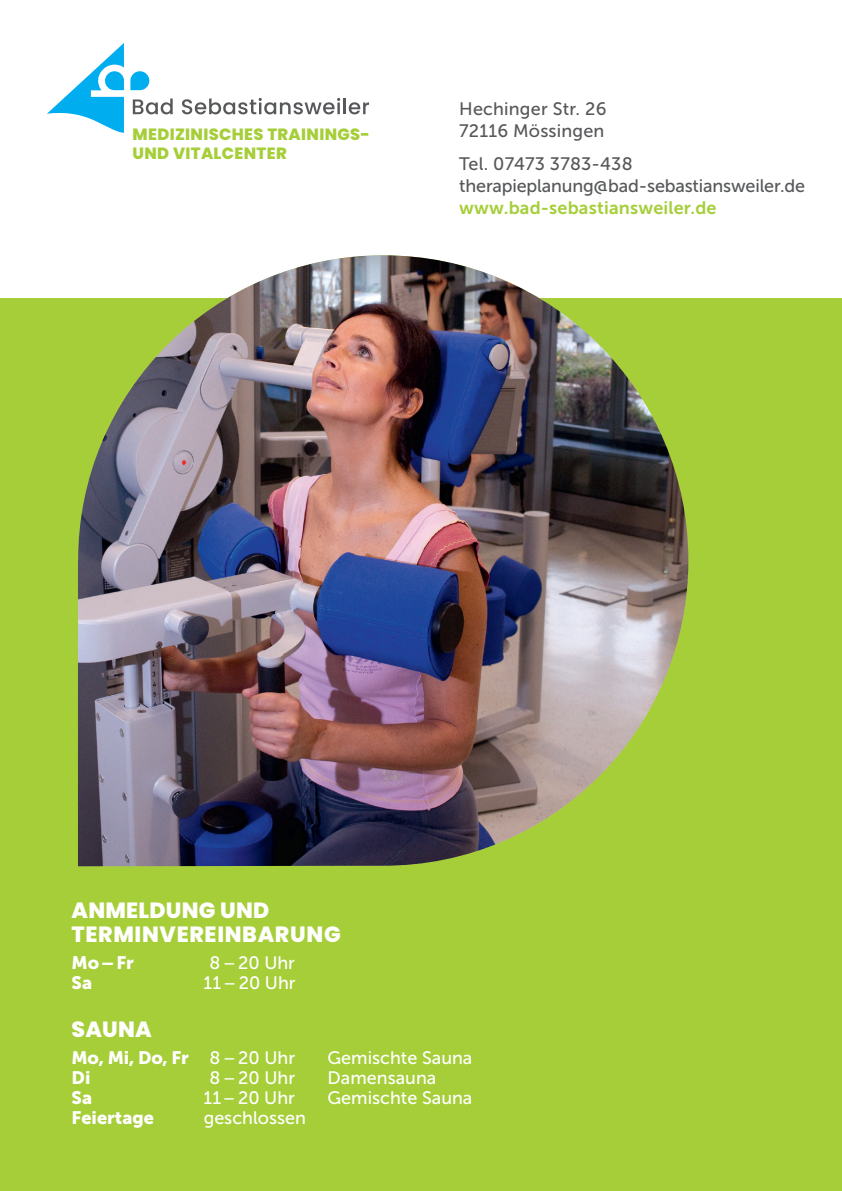
<style>
.page{position:relative;width:842px;height:1191px;background:#fff}
.page>*{position:absolute;margin:0;border:0;box-sizing:border-box;transform-origin:0 0}
.t1{font:800 22px/24px "Poppins";letter-spacing:.03em;color:#fff}
.t2{font:18px "Museo Sans 500";color:#fff}
.t3{font:18px/22px "Museo Sans 500";letter-spacing:-.01em;color:#57585a}
.t4{font:18px "Museo Sans 900";color:#fff}
.t5{font:18px/22px "Museo Sans 500";letter-spacing:.01em;color:#57585a}
.t6{font:18px "Museo Sans 700";letter-spacing:.01em;color:#a6ce39}
.t7{font:800 16.2px/19.6px "Poppins";letter-spacing:.02em;color:#a6ce39}
.s1{font-family:"Museo Sans 500"}
</style>
<div class="page">
<div style="left:0;top:298px;width:842px;height:893px;background:#a6ce39"></div>
<svg style="left:130px;top:71px;width:19px;height:19px"></svg>
<svg style="left:47px;top:43px;width:77px;height:90px"></svg>
<svg style="left:133px;top:98px;width:40px;height:16px"></svg>
<svg style="left:182px;top:98px;width:158px;height:16px"></svg>
<hr style="left:343px;top:98px;width:3px;height:16px;background:#57585a">
<svg style="left:349px;top:102px;width:20px;height:12px"></svg>
<img style="left:78px;top:255px;width:610px;height:611px">
<p class="t7" style="left:133px;top:124px;width:239px">MEDIZINISCHES TRAININGS-<br>UND VITALCENTER</p>
<p class="t5" style="left:459px;top:97px;width:149px">Hechinger Str. 26<br>72116 Mössingen</p>
<p class="t3" style="left:459px;top:153px;width:347px">Tel. 07473 3783-438 therapieplanung@bad-sebastiansweiler.de</p>
<p class="t6" style="left:459px;top:197px;width:259px">www.bad-sebastiansweiler.de</p>
<p class="t1" style="left:72px;top:898px;width:271px">ANMELDUNG UND<br>TERMINVEREINBARUNG</p>
<p class="t4" style="left:72px;top:952px;width:64px">Mo–Fr</p>
<p class="t2" style="left:210px;top:952px;width:87px">8–20 Uhr</p>
<p class="t4" style="left:72px;top:972px;width:22px">Sa</p>
<p class="t2" style="left:204px;top:972px;width:94px">11–20 Uhr</p>
<p class="t1" style="left:72px;top:1017px;width:82px">SAUNA</p>
<p class="t4" style="left:72px;top:1047px;width:225px">Mo, Mi, Do, Fr <span class="s1">8 – 20 Uhr</span></p>
<p class="t2" style="left:328px;top:1047px;width:146px">Gemischte Sauna</p>
<p class="t4" style="left:72px;top:1067px;width:20px">Di</p>
<p class="t2" style="left:210px;top:1067px;width:87px">8–20 Uhr</p>
<p class="t2" style="left:328px;top:1067px;width:110px">Damensauna</p>
<p class="t4" style="left:72px;top:1087px;width:22px">Sa</p>
<p class="t2" style="left:204px;top:1087px;width:93px">11 – 20 Uhr</p>
<p class="t2" style="left:328px;top:1087px;width:146px">Gemischte Sauna</p>
<p class="t4" style="left:72px;top:1107px;width:84px">Feiertage</p>
<p class="t2" style="left:204px;top:1107px;width:104px">geschlossen</p>
</div>
